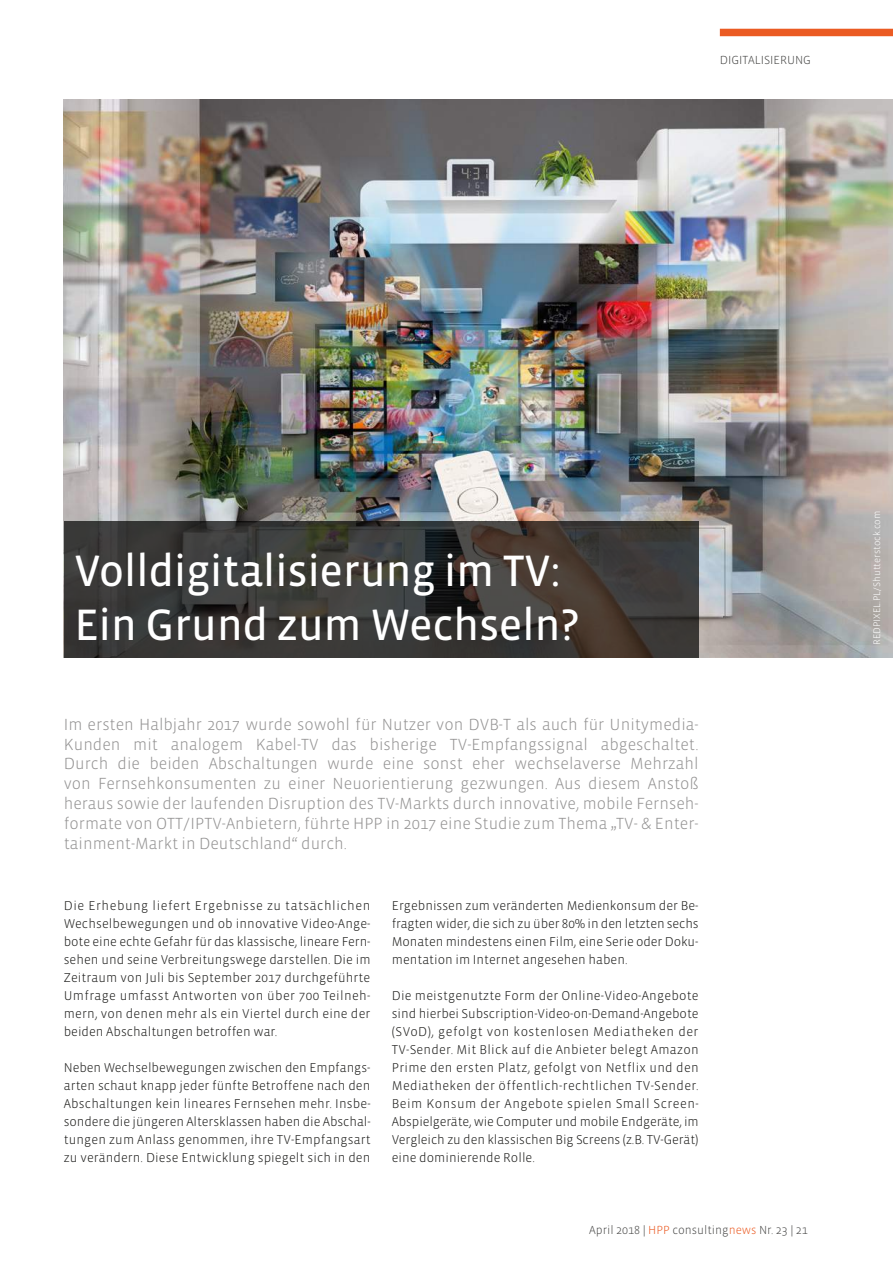
<style>
.page{position:relative;width:893px;height:1263px;background:#fff}
.page>*{position:absolute;margin:0;border:0;box-sizing:border-box;transform-origin:0 0}
.t1{font:45px/54px "Vista Sans OT";letter-spacing:-.01em;color:#fff}
.t2{font:300 16.5px/19.8px "Vista Sans OT";color:#929191;text-align:justify}
.t3{font:300 13.2px/18px "Vista Sans OT";color:#1a1a18;text-align:justify}
.t4{font:300 12px "Vista Sans OT";color:#494948}
.t5{font:300 9.75px "Vista Sans OT";color:#fff}
.s1{color:#eb5b23}
</style>
<div class="page">
<img style="left:64px;top:100px;width:829px;height:558px">
<svg style="left:64px;top:521px;width:635px;height:137px;fill:#3b3937"></svg>
<div style="left:720px;top:29px;width:173px;height:7px;background:#eb5b23"></div>
<p class="t4" style="left:720px;top:54px;width:93px">DIGITALISIERUNG</p>
<h1 class="t1" style="left:74px;top:545px;width:507px">Volldigitalisierung im TV:<br>Ein Grund zum Wechseln?</h1>
<p class="t2" style="left:64px;top:715px;width:636px">Im ersten Halbjahr 2017 wurde sowohl für Nutzer von DVB-T als auch für Unitymedia-Kunden mit analogem Kabel-TV das bisherige TV-Empfangssignal abgeschaltet.<br>Durch die beiden Abschaltungen wurde eine sonst eher wechselaverse Mehrzahl von Fernsehkonsumenten zu einer Neuorientierung gezwungen. Aus diesem Anstoß heraus sowie der laufenden Disruption des TV-Markts durch innovative, mobile Fernseh&shy;formate von OTT/IPTV-Anbietern, führte HPP in 2017 eine Studie zum Thema „TV- &amp; Enter&shy;tainment-Markt in Deutschland“ durch.</p>
<p class="t3" style="left:64px;top:897px;width:308px">Die Erhebung liefert Ergebnisse zu tatsächlichen Wechselbewegungen und ob innovative Video-Ange&shy;bote eine echte Gefahr für das klassische, lineare Fern&shy;sehen und seine Verbreitungswege darstellen. Die im Zeitraum von Juli bis September 2017 durchgeführte Umfrage umfasst Antworten von über 700 Teilneh&shy;mern, von denen mehr als ein Viertel durch eine der beiden Abschaltungen betroffen war.</p>
<p class="t3" style="left:64px;top:1059px;width:308px">Neben Wechselbewegungen zwischen den Empfangs&shy;arten schaut knapp jeder fünfte Betroffene nach den Abschaltungen kein lineares Fernsehen mehr. Insbe&shy;sondere die jüngeren Altersklassen haben die Abschal&shy;tungen zum Anlass genommen, ihre TV-Empfangsart zu verändern. Diese Entwicklung spiegelt sich in den</p>
<p class="t3" style="left:392px;top:897px;width:308px">Ergebnissen zum veränderten Medienkonsum der Be&shy;fragten wider, die sich zu über 80% in den letzten sechs Monaten mindestens einen Film, eine Serie oder Doku&shy;mentation im Internet angesehen haben.</p>
<p class="t3" style="left:392px;top:987px;width:308px">Die meistgenutzte Form der Online-Video-Angebote sind hierbei Subscription-Video-on-Demand-Angebote (SVoD), gefolgt von kostenlosen Mediatheken der TV-Sender. Mit Blick auf die Anbieter belegt Amazon Prime den ersten Platz, gefolgt von Netflix und den Mediatheken der öffentlich-rechtlichen TV-Sender.<br>Beim Konsum der Angebote spielen Small Screen-Abspielgeräte, wie Computer und mobile Endgeräte, im Vergleich zu den klassischen Big Screens (z.B. TV-Gerät) eine dominierende Rolle.</p>
<p class="t4" style="left:589px;top:1224px;width:220px">April 2018 | <span class="s1">HPP</span> consulting<span class="s1">news</span> Nr. 23 | 21</p>
<p class="t5" style="left:872px;top:645px;width:136px;rotate:-90deg">REDPIXEL.PL/Shutterstock.com</p>
</div>
